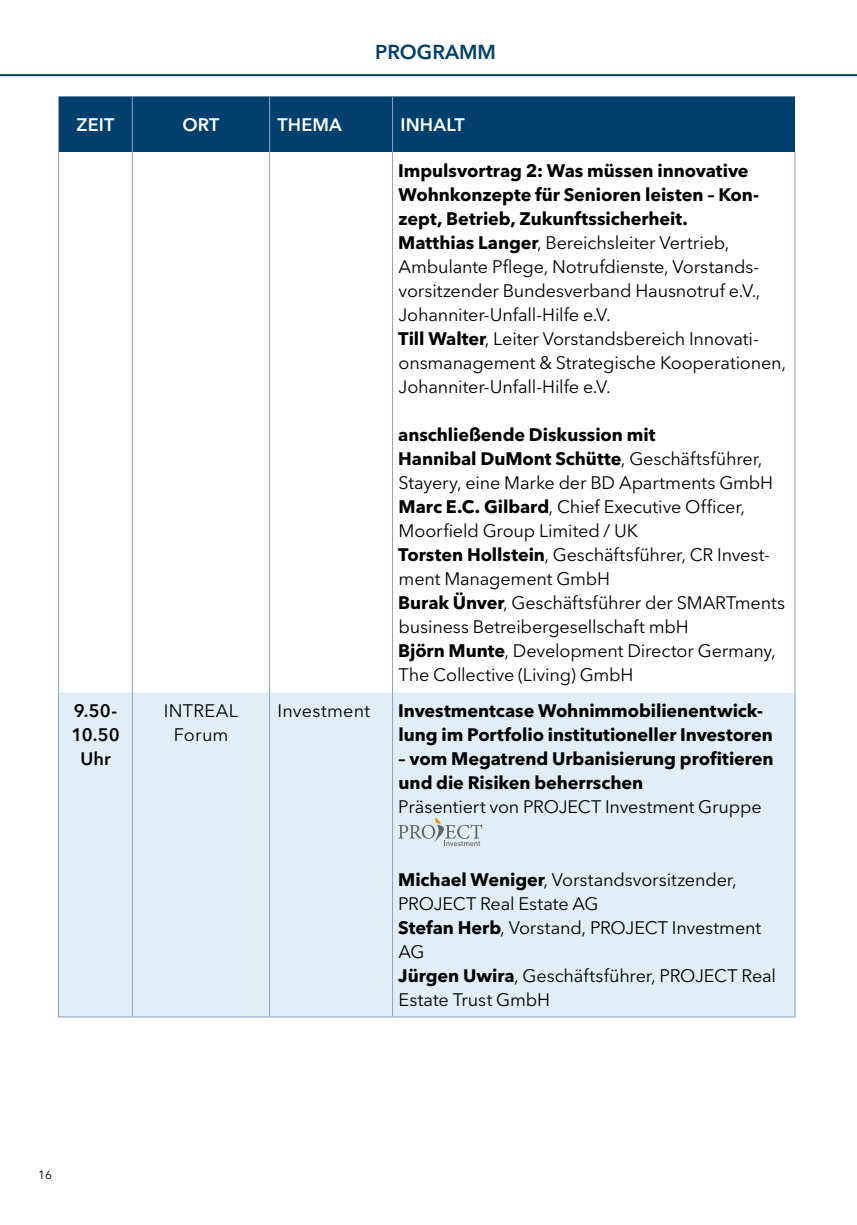
<style>
.page{position:relative;width:857px;height:1225px;background:#fff}
.page>*{position:absolute;margin:0;border:0;box-sizing:border-box;transform-origin:0 0}
.t1{font:600 20px "Avenir Next LT Pro";color:#003f6e}
.t2{font:18px/24px "Avenir Next LT Pro";letter-spacing:-.01em;color:#000}
.t3{font:700 18px/24px "Avenir Next LT Pro";letter-spacing:-.005em;color:#000}
.t4{font:600 18px "Avenir Next LT Pro";letter-spacing:.005em;color:#fff}
.t5{font:600 18px/24px "Avenir Next LT Pro";letter-spacing:-.01em;color:#000;text-align:center}
.t6{font:18px/24px "Avenir Next LT Pro";letter-spacing:.015em;color:#000;text-align:center}
.t7{font:18px "Avenir Next LT Pro";letter-spacing:.01em;color:#000}
.t8{font:12px "Avenir Next LT Pro";color:#000}
.s1{font-weight:700}
</style>
<div class="page">
<div style="left:58px;top:96px;width:736px;height:56px;background:#003f6e"></div>
<div style="left:59px;top:692px;width:735px;height:324px;background:#e2eef5"></div>
<hr style="left:132px;top:96px;width:1px;height:56px;background:#8da2c2">
<hr style="left:269px;top:96px;width:1px;height:56px;background:#8da2c2">
<hr style="left:392px;top:96px;width:1px;height:56px;background:#8da2c2">
<hr style="left:58px;top:152px;width:1px;height:540px;background:#8da2c2">
<hr style="left:132px;top:152px;width:1px;height:540px;background:#8da2c2">
<hr style="left:269px;top:152px;width:1px;height:540px;background:#8da2c2">
<hr style="left:392px;top:152px;width:1px;height:540px;background:#8da2c2">
<hr style="left:794px;top:152px;width:1px;height:540px;background:#8da2c2">
<hr style="left:58px;top:692px;width:1px;height:324px;background:#8da2c2">
<hr style="left:132px;top:692px;width:1px;height:324px;background:#8da2c2">
<hr style="left:269px;top:692px;width:1px;height:324px;background:#8da2c2">
<hr style="left:392px;top:692px;width:1px;height:324px;background:#8da2c2">
<hr style="left:794px;top:692px;width:1px;height:324px;background:#8da2c2">
<hr style="left:58px;top:1016px;width:74px;height:1px;background:#8da2c2">
<hr style="left:132px;top:1016px;width:137px;height:1px;background:#8da2c2">
<hr style="left:269px;top:1016px;width:123px;height:1px;background:#8da2c2">
<hr style="left:392px;top:1016px;width:403px;height:1px;background:#8da2c2">
<svg style="left:398px;top:817px;width:84px;height:29px;background:#ccd5da"></svg>
<hr style="left:0;top:74px;width:856px;height:2px;background:#003f6e">
<p class="t1" style="left:375px;top:40px;width:122px">PROGRAMM</p>
<p class="t4" style="left:77px;top:114px;width:39px">ZEIT</p>
<p class="t4" style="left:182px;top:114px;width:39px">ORT</p>
<p class="t4" style="left:277px;top:114px;width:66px">THEMA</p>
<p class="t4" style="left:400px;top:114px;width:66px">INHALT</p>
<p class="t2" style="left:398px;top:159px;width:389px"><span class="s1">Impulsvortrag 2: Was müssen innovative Wohnkonzepte für Senioren leisten – Kon&shy;zept, Betrieb, Zukunftssicherheit.<br>Matthias Langer</span>, Bereichsleiter Vertrieb, Ambulante Pflege, Notrufdienste, Vorstands&shy;vorsitzender Bundesverband Hausnotruf e.V., Johanniter-Unfall-Hilfe e.V.<br><span class="s1">Till Walter</span>, Leiter Vorstandsbereich Innovati&shy;onsmanagement &amp; Strategische Kooperationen, Johanniter-Unfall-Hilfe e.V.</p>
<p class="t2" style="left:398px;top:423px;width:388px"><span class="s1">anschließende Diskussion mit<br>Hannibal DuMont Schütte</span>, Geschäftsführer, Stayery, eine Marke der BD Apartments GmbH <span class="s1">Marc E.C. Gilbard</span>, Chief Executive Officer, Moorfield Group Limited / UK<br><span class="s1">Torsten Hollstein</span>, Geschäftsführer, CR Invest&shy;ment Management GmbH<br><span class="s1">Burak Ünver</span>, Geschäftsführer der SMARTments business Betreibergesellschaft mbH<br><span class="s1">Björn Munte</span>, Development Director Germany, The Collective (Living) GmbH</p>
<p class="t5" style="left:72px;top:699px;width:50px">9.50-<br>10.50<br>Uhr</p>
<p class="t6" style="left:164px;top:699px;width:76px">INTREAL<br>Forum</p>
<p class="t7" style="left:277px;top:700px;width:94px">Investment</p>
<p class="t3" style="left:398px;top:699px;width:376px">Investmentcase Wohnimmobilienentwick&shy;lung im Portfolio institutioneller Investoren</p>
<p class="t3" style="left:398px;top:747px;width:376px">– vom Megatrend Urbanisierung profitieren und die Risiken beherrschen</p>
<p class="t2" style="left:398px;top:795px;width:365px">Präsentiert von PROJECT Investment Gruppe</p>
<p class="t2" style="left:398px;top:867px;width:379px"><span class="s1">Michael Weniger</span>, Vorstandsvorsitzender,<br>PROJECT Real Estate AG<br><span class="s1">Stefan Herb</span>, Vorstand, PROJECT Investment<br>AG<br><span class="s1">Jürgen Uwira</span>, Geschäftsführer, PROJECT Real<br>Estate Trust GmbH</p>
<p class="t8" style="left:38px;top:1168px;width:15px">16</p>
</div>
